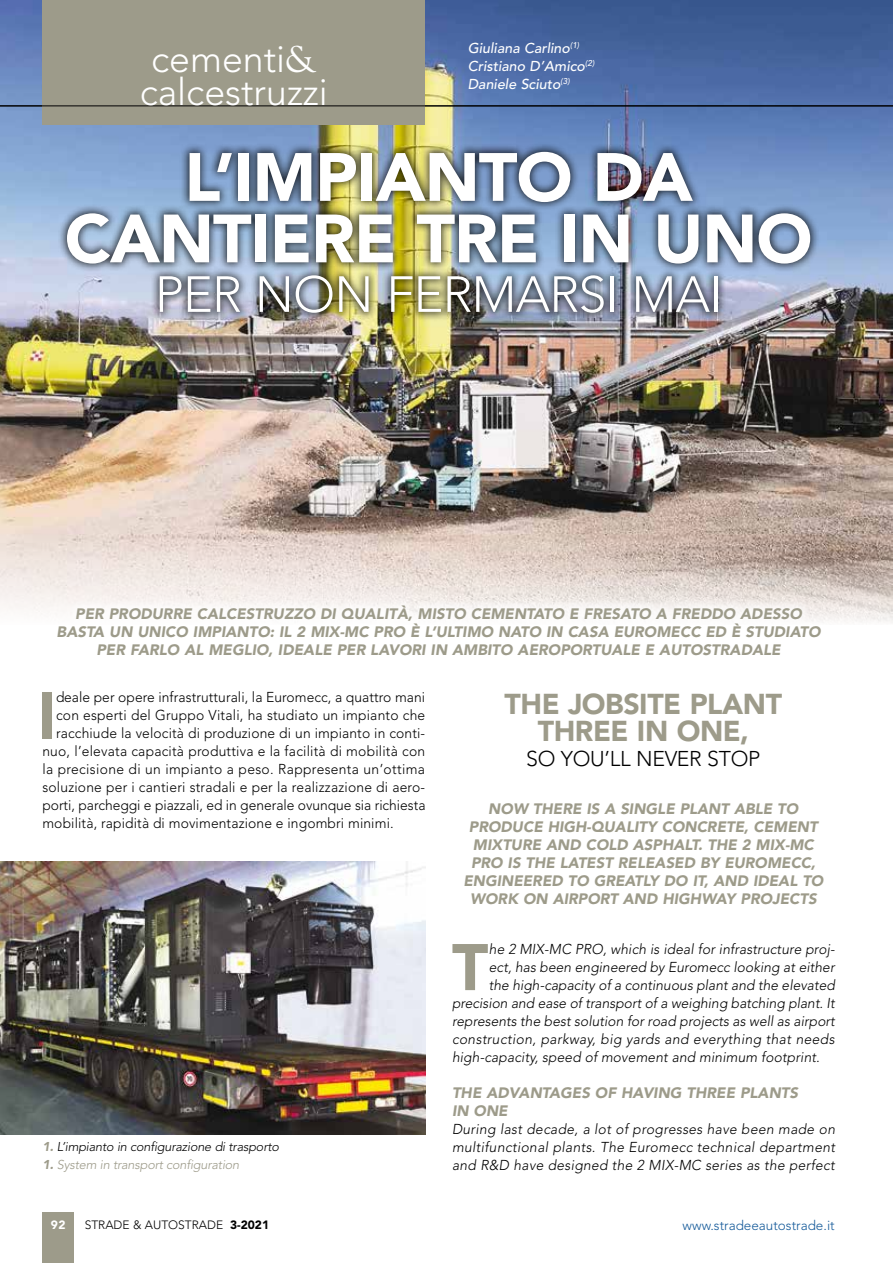
<style>
.page{position:relative;width:893px;height:1263px;background:#fff}
.page>*{position:absolute;margin:0;border:0;box-sizing:border-box;transform-origin:0 0}
.t1{font:900 67.5px/61.5px "Avenir";letter-spacing:-.015em;color:#fff;text-align:center}
.t2{font:900 65.1px "Avenir";color:#9d9b8a}
.t3{font:300 50.25px "Avenir";letter-spacing:-.015em;color:#fff}
.t4{font:300 37.5px/33px "Avenir";color:#fff;text-align:center}
.t5{font:900 28.5px/27px "Avenir";letter-spacing:-.015em;color:#9d9b8a;text-align:center}
.t6{font:300 21.3px "Avenir";letter-spacing:-.015em;color:#000}
.t7{font:italic 900 15px/18px "Avenir";color:#9d9b8a;text-align:center}
.t8{font:italic 300 14.25px/18px "Avenir";letter-spacing:.005em;color:#000;text-align:justify}
.t9{font:300 14.25px "Avenir";letter-spacing:.01em;color:#000}
.t10{font:italic 500 14.25px/18px "Avenir";color:#fff}
.t11{font:italic 300 14.25px "Avenir";letter-spacing:.03em;color:#000}
.t12{font:300 13.5px "Avenir";color:#165b9a}
.t13{font:italic 300 12.75px "Avenir";letter-spacing:-.015em;color:#000}
.t14{font:italic 300 12.75px "Avenir";letter-spacing:-.015em;color:#9d9b8a}
.t15{font:300 12px "Avenir";color:#000}
.t16{font:900 12px "Avenir";color:#fff}
.s1{font-family:"Goudy Std";font-weight:400}
.s2{font-weight:900;color:#9d9b8a}
.s3{font-weight:900}
</style>
<div class="page">
<div style="left:42px;top:1212px;width:32px;height:51px;background:#9d9b8a"></div>
<img style="left:0;top:0;width:893px;height:623px">
<div style="left:43px;top:0;width:382px;height:124px;background:#9d9b8a"></div>
<hr style="left:0;top:106px;width:893px;height:1px;background:#000">
<div style="left:48px;top:595px;width:782px;height:70px;background:#fff"></div>
<div style="left:57px;top:142px;width:763px;height:180px;background:#000;opacity:.75"></div>
<img style="left:0;top:862px;width:425px;height:273px">
<h3 class="t4" style="left:140px;top:43px;width:190px">cementi<span class="s1">&amp; </span>calcestruzzi</h3>
<p class="t10" style="left:468px;top:40px;width:128px">Giuliana Carlino<sup>(1)<br></sup>Cristiano D’Amico<sup>(2)<br></sup>Daniele Sciuto<sup>(3)</sup></p>
<h1 class="t1" style="left:65px;top:146px;width:749px">L’IMPIANTO DA<br>CANTIERE TRE IN UNO</h1>
<h3 class="t3" style="left:155px;top:265px;width:569px">PER NON FERMARSI MAI</h3>
<p class="t7" style="left:57px;top:604px;width:765px">PER PRODURRE CALCESTRUZZO DI QUALITÀ, MISTO CEMENTATO E FRESATO A FREDDO ADESSO<br>BASTA UN UNICO IMPIANTO: IL 2 MIX-MC PRO È L’ULTIMO NATO IN CASA EUROMECC ED È STUDIATO<br>PER FARLO AL MEGLIO, IDEALE PER LAVORI IN AMBITO AEROPORTUALE E AUTOSTRADALE</p>
<h2 class="t2" style="left:38px;top:676px;width:20px">I</h2>
<p class="t9" style="left:56px;top:689px;width:371px">deale per opere infrastrutturali, la Euromecc, a quattro mani</p>
<p class="t9" style="left:56px;top:707px;width:371px">con esperti del Gruppo Vitali, ha studiato un impianto che</p>
<p class="t9" style="left:56px;top:725px;width:371px">racchiude la velocità di produzione di un impianto in conti-</p>
<p class="t9" style="left:42px;top:743px;width:384px">nuo, l’elevata capacità produttiva e la facilità di mobilità con</p>
<p class="t9" style="left:42px;top:761px;width:384px">la precisione di un impianto a peso. Rappresenta un’ottima</p>
<p class="t9" style="left:42px;top:779px;width:384px">soluzione per i cantieri stradali e per la realizzazione di aero-</p>
<p class="t9" style="left:42px;top:797px;width:385px">porti, parcheggi e piazzali, ed in generale ovunque sia richiesta</p>
<p class="t9" style="left:42px;top:815px;width:353px">mobilità, rapidità di movimentazione e ingombri minimi.</p>
<p class="t13" style="left:43px;top:1139px;width:238px"><span class="s2">1.</span> L’impianto in configurazione di trasporto</p>
<p class="t14" style="left:43px;top:1157px;width:198px"><span class="s3">1.</span> System in transport configuration</p>
<h3 class="t5" style="left:504px;top:690px;width:279px">THE JOBSITE PLANT<br>THREE IN ONE,</h3>
<h3 class="t6" style="left:526px;top:746px;width:236px">SO YOU’LL NEVER STOP</h3>
<p class="t7" style="left:463px;top:800px;width:362px">NOW THERE IS A SINGLE PLANT ABLE TO PRODUCE HIGH-QUALITY CONCRETE, CEMENT MIXTURE AND COLD ASPHALT. THE 2 MIX-MC PRO IS THE LATEST RELEASED BY EUROMECC, ENGINEERED TO GREATLY DO IT, AND IDEAL TO WORK ON AIRPORT AND HIGHWAY PROJECTS</p>
<h2 class="t2" style="left:452px;top:928px;width:38px">T</h2>
<p class="t8" style="left:489px;top:940px;width:347px">he 2 MIX-MC PRO, which is ideal for infrastructure proj-</p>
<p class="t8" style="left:489px;top:958px;width:347px">ect, has been engineered by Euromecc looking at either</p>
<p class="t8" style="left:489px;top:976px;width:347px">the high-capacity of a continuous plant and the elevated</p>
<p class="t8" style="left:452px;top:994px;width:384px">precision and ease of transport of a weighing batching plant. It</p>
<p class="t8" style="left:452px;top:1012px;width:384px">represents the best solution for road projects as well as airport</p>
<p class="t11" style="left:452px;top:1031px;width:384px">construction, parkway, big yards and everything that needs</p>
<p class="t8" style="left:452px;top:1048px;width:369px">high-capacity, speed of movement and minimum footprint.</p>
<p class="t7" style="left:452px;top:1084px;width:348px;text-align:left">THE ADVANTAGES OF HAVING THREE PLANTS<br>IN ONE</p>
<p class="t8" style="left:452px;top:1120px;width:384px">During last decade, a lot of progresses have been made on multifunctional plants. The Euromecc technical department and R&amp;D have designed the 2 MIX-MC series as the perfect</p>
<p class="t16" style="left:51px;top:1217px;width:16px">92</p>
<p class="t15" style="left:85px;top:1217px;width:186px">STRADE &amp; AUTOSTRADE <span class="s3">3-2021</span></p>
<p class="t12" style="left:683px;top:1217px;width:154px">www.stradeeautostrade.it</p>
</div>
